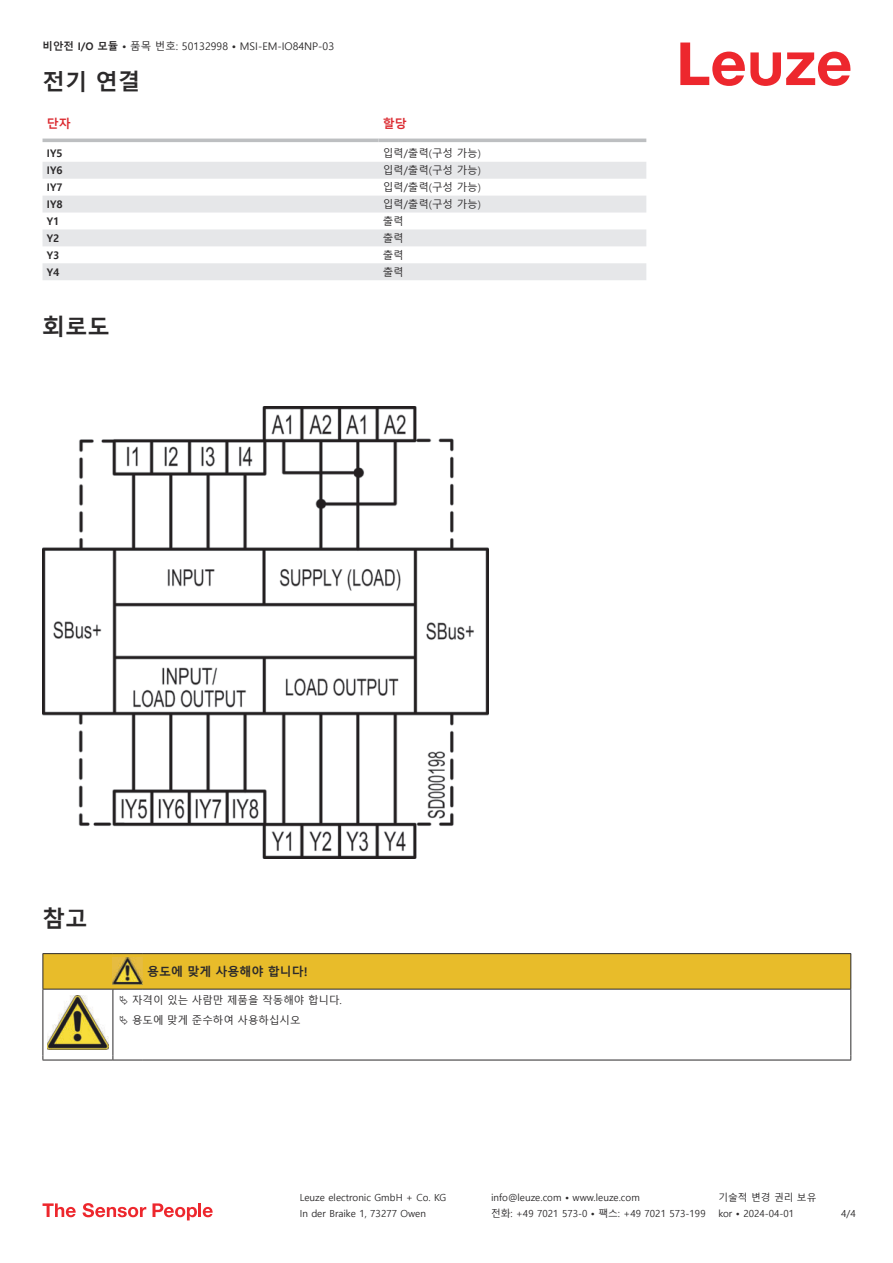
<style>
.page{position:relative;width:893px;height:1263px;background:#fff}
.page>*{position:absolute;margin:0;border:0;box-sizing:border-box;transform-origin:0 0}
.t1{font:700 22.5px "Malgun Gothic";color:#2b292a}
.t2{font:700 12px "Malgun Gothic";color:#2b292a}
.t3{font:700 12px "Malgun Gothic";color:#db2a30}
.t4{font:10.5px/20.2px "Malgun Gothic";color:#2b292a}
.t5{font:700 10.5px "Malgun Gothic";color:#2b292a}
.t6{font:9.75px "Malgun Gothic";color:#2b292a}
.s1{font-weight:700}
</style>
<div class="page">
<svg style="left:680px;top:43px;width:170px;height:43px"></svg>
<svg style="left:43px;top:138px;width:603px;height:1px"></svg>
<svg style="left:43px;top:162px;width:603px;height:118px;fill:#e6e7e9"></svg>
<hr style="left:43px;top:139px;width:335px;height:3px;background:#bdbfc1">
<hr style="left:378px;top:139px;width:268px;height:3px;background:#bdbfc1">
<svg style="left:43px;top:1203px;width:33px;height:14px"></svg>
<svg style="left:83px;top:1203px;width:63px;height:14px"></svg>
<svg style="left:153px;top:1203px;width:44px;height:17px"></svg>
<hr style="left:198px;top:1203px;width:3px;height:14px;background:#ed272d">
<svg style="left:203px;top:1207px;width:10px;height:10px"></svg>
<img style="left:43px;top:406px;width:445px;height:453px">
<svg style="left:44px;top:1031px;width:806px;height:29px"></svg>
<hr style="left:43px;top:953px;width:70px;height:1px;background:#2b292a">
<hr style="left:113px;top:953px;width:30px;height:1px;background:#2b292a">
<hr style="left:143px;top:953px;width:708px;height:1px;background:#2b292a">
<hr style="left:43px;top:989px;width:1px;height:66px;background:#2b292a">
<hr style="left:113px;top:989px;width:1px;height:66px;background:#2b292a">
<hr style="left:850px;top:989px;width:1px;height:66px;background:#2b292a">
<hr style="left:43px;top:1060px;width:70px;height:1px;background:#2b292a">
<hr style="left:113px;top:1060px;width:30px;height:1px;background:#2b292a">
<hr style="left:143px;top:1060px;width:708px;height:1px;background:#2b292a">
<img style="left:47px;top:1031px;width:61px;height:18px">
<svg style="left:43px;top:954px;width:808px;height:77px"></svg>
<p class="t4" style="left:43px;top:37px;width:293px"><span class="s1">비안전 I/O 모듈 •</span> 품목 번호: 50132998 <span class="s1">•</span> MSI-EM-IO84NP-03</p>
<h1 class="t1" style="left:43px;top:69px;width:99px">전기 연결</h1>
<p class="t3" style="left:47px;top:116px;width:25px">단자</p>
<p class="t3" style="left:383px;top:116px;width:25px">할당</p>
<p class="t5" style="left:47px;top:147px;width:17px">IY5</p>
<p class="t4" style="left:383px;top:143px;width:100px">입력/출력(구성 가능)</p>
<p class="t5" style="left:47px;top:164px;width:17px">IY6</p>
<p class="t4" style="left:383px;top:160px;width:100px">입력/출력(구성 가능)</p>
<p class="t5" style="left:47px;top:181px;width:17px">IY7</p>
<p class="t4" style="left:383px;top:177px;width:100px">입력/출력(구성 가능)</p>
<p class="t5" style="left:47px;top:198px;width:17px">IY8</p>
<p class="t4" style="left:383px;top:194px;width:100px">입력/출력(구성 가능)</p>
<p class="t5" style="left:47px;top:215px;width:14px">Y1</p>
<p class="t4" style="left:383px;top:211px;width:22px">출력</p>
<p class="t5" style="left:47px;top:232px;width:14px">Y2</p>
<p class="t4" style="left:383px;top:228px;width:22px">출력</p>
<p class="t5" style="left:47px;top:249px;width:14px">Y3</p>
<p class="t4" style="left:383px;top:245px;width:22px">출력</p>
<p class="t5" style="left:47px;top:265px;width:14px">Y4</p>
<p class="t4" style="left:383px;top:262px;width:22px">출력</p>
<h1 class="t1" style="left:43px;top:313px;width:69px">회로도</h1>
<h1 class="t1" style="left:43px;top:905px;width:46px">참고</h1>
<p class="t2" style="left:147px;top:965px;width:162px">용도에 맞게 사용해야 합니다!</p>
<p class="t4" style="left:132px;top:990px;width:211px">자격이 있는 사람만 제품을 작동해야 합니다. 용도에 맞게 준수하여 사용하십시오</p>
<p class="t6" style="left:300px;top:1192px;width:148px">Leuze electronic GmbH + Co. KG</p>
<p class="t6" style="left:491px;top:1192px;width:150px">info@leuze.com • www.leuze.com</p>
<p class="t6" style="left:718px;top:1192px;width:100px">기술적 변경 권리 보유</p>
<p class="t6" style="left:300px;top:1208px;width:128px">In der Braike 1, 73277 Owen</p>
<p class="t6" style="left:491px;top:1208px;width:216px">전화: +49 7021 573-0 • 팩스: +49 7021 573-199</p>
<p class="t6" style="left:718px;top:1208px;width:77px">kor • 2024-04-01</p>
<p class="t6" style="left:841px;top:1208px;width:16px">4/4</p>
</div>
